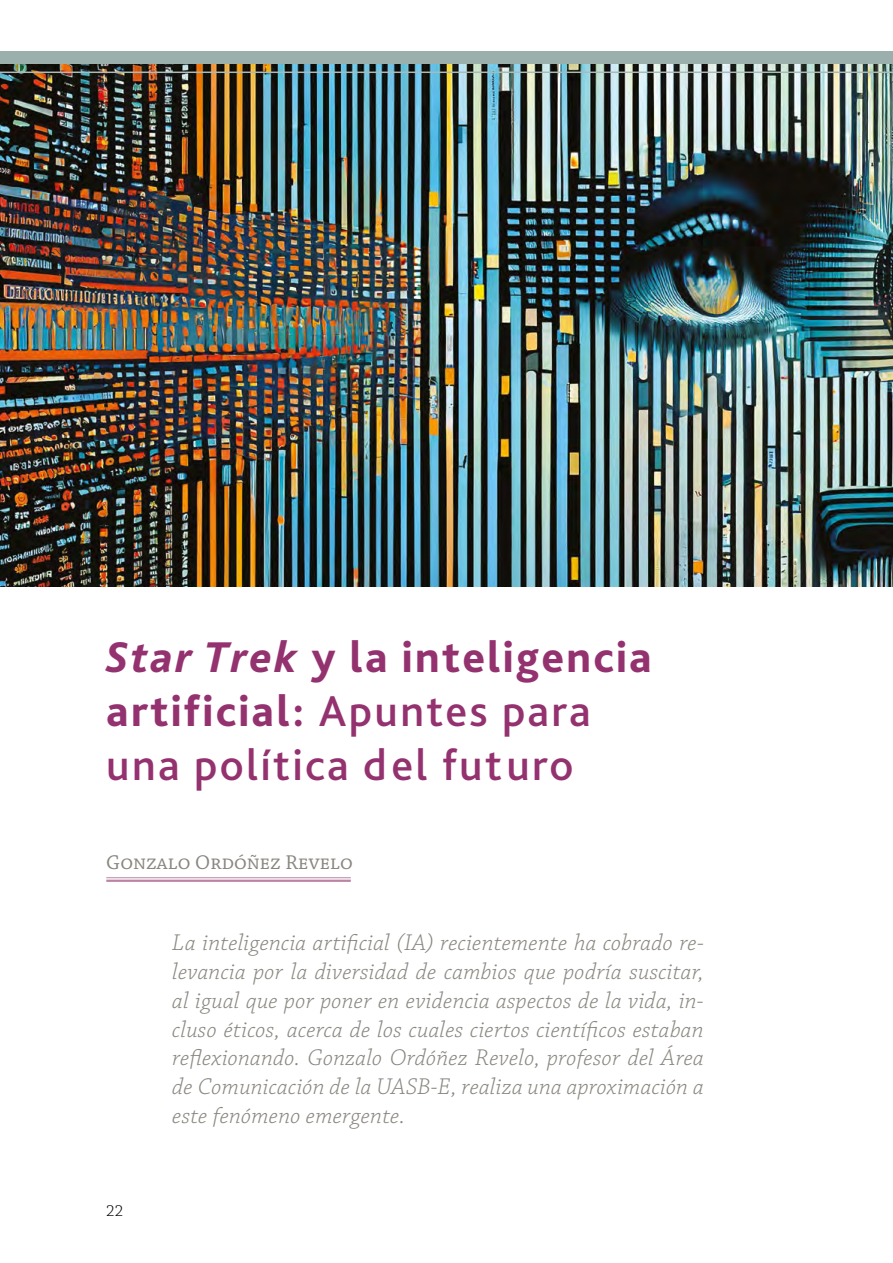
<style>
.page{position:relative;width:893px;height:1263px;background:#fff}
.page>*{position:absolute;margin:0;border:0;box-sizing:border-box;transform-origin:0 0}
.t1{font:500 45px/54px "Bliss Pro";letter-spacing:.05em;color:#943270}
.t2{font:italic 300 24px/28.8px "Chaparral Pro";letter-spacing:.01em;color:#89867f;text-align:justify}
.t3{font:21px "Chaparral Pro";color:#89867f}
.t4{font:300 16.5px "Chaparral Pro";color:#000}
.s1{font-weight:800;font-style:italic}
.s2{font-weight:800}
</style>
<div class="page">
<img style="left:0;top:64px;width:893px;height:522px">
<hr style="left:106px;top:877px;width:245px;height:1px;background:#bb83a5">
<hr style="left:106px;top:880px;width:245px;height:2px;background:#bb83a5">
<hr style="left:0;top:72px;width:893px;height:1px;background:#a9bab8">
<div style="left:0;top:51px;width:893px;height:13px;background:#9bafad"></div>
<h1 class="t1" style="left:106px;top:629px;width:547px"><span class="s1">Star Trek</span> <span class="s2">y la inteligencia artificial:</span> Apuntes para una política del futuro</h1>
<p class="t3" style="left:106px;top:850px;width:248px">Gonzalo Ordóñez Revelo</p>
<p class="t4" style="left:106px;top:1202px;width:18px">22</p>
<p class="t2" style="left:172px;top:929px;width:533px">La inteligencia artificial (IA) recientemente ha cobrado re&shy;levancia por la diversidad de cambios que podría suscitar, al igual que por poner en evidencia aspectos de la vida, in&shy;cluso éticos, acerca de los cuales ciertos científicos estaban reflexionando. Gonzalo Ordóñez Revelo, profesor del Área de Comunicación de la UASB-E, realiza una aproximación a este fenómeno emergente.</p>
</div>
